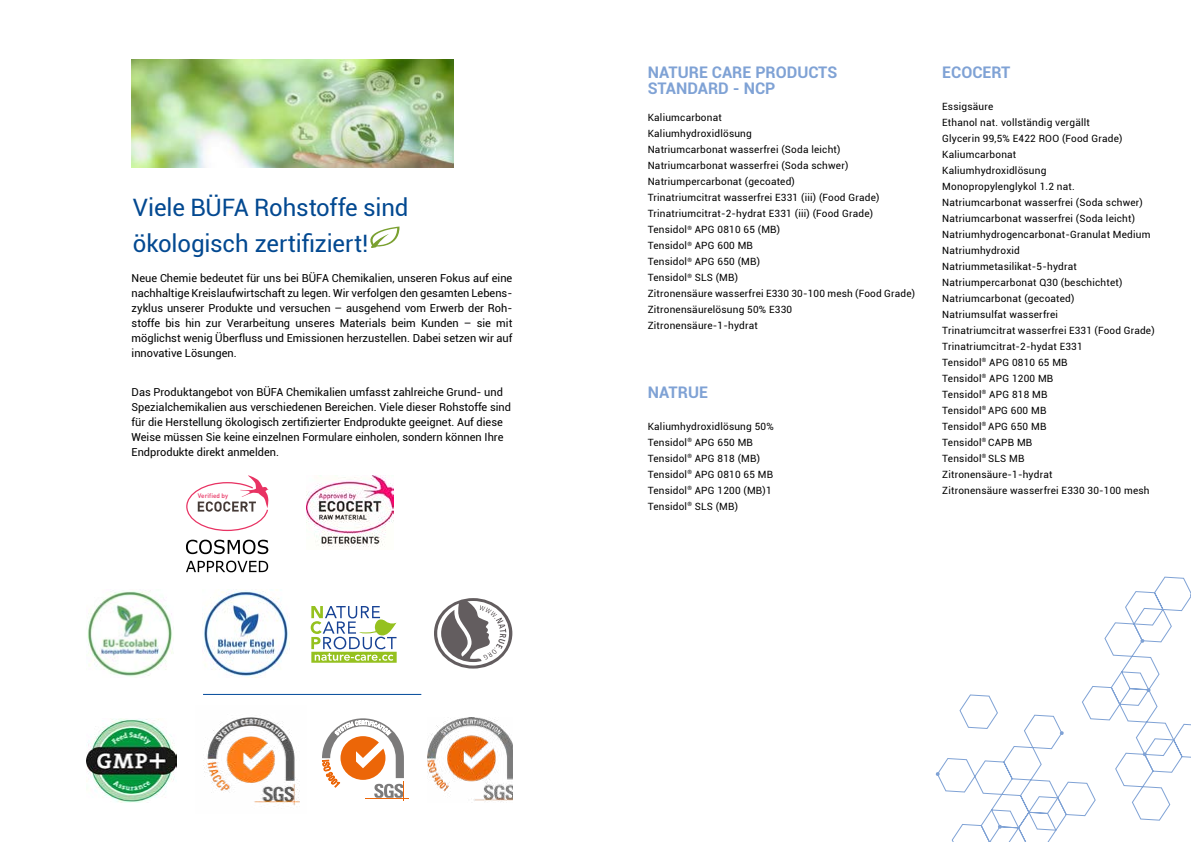
<style>
.page{position:relative;width:1191px;height:842px;background:#fff}
.page>*{position:absolute;margin:0;border:0;box-sizing:border-box;transform-origin:0 0}
.t1{font:24px/36px "Roboto";letter-spacing:-.005em;color:#034991}
.t2{font:700 16px/16px "Roboto";color:#7fa2d5}
.t3{font:11px/15px "Roboto";color:#000;text-align:justify}
.t4{font:10px/16px "Roboto";letter-spacing:.02em;color:#000}
.t5{font:500 6.4px "DIN";color:#e83363}
</style>
<div class="page">
<svg style="left:938px;top:576px;width:253px;height:266px"></svg>
<svg style="left:1140px;top:639px;width:4px;height:4px"></svg>
<svg style="left:1142px;top:752px;width:5px;height:4px"></svg>
<svg style="left:1059px;top:731px;width:5px;height:4px"></svg>
<svg style="left:997px;top:824px;width:5px;height:5px"></svg>
<svg style="left:935px;top:772px;width:5px;height:4px"></svg>
<svg style="left:1146px;top:688px;width:4px;height:4px"></svg>
<img style="left:132px;top:60px;width:321px;height:107px">
<svg style="left:370px;top:226px;width:30px;height:22px"></svg>
<svg style="left:311px;top:606px;width:86px;height:57px"></svg>
<svg style="left:186px;top:475px;width:83px;height:56px"></svg>
<svg style="left:186px;top:540px;width:82px;height:14px"></svg>
<svg style="left:186px;top:561px;width:82px;height:11px"></svg>
<img style="left:202px;top:591px;width:88px;height:86px">
<img style="left:87px;top:591px;width:86px;height:86px">
<svg style="left:434px;top:598px;width:78px;height:71px"></svg>
<img style="left:87px;top:718px;width:89px;height:84px">
<hr style="left:365px;top:798px;width:44px;height:1px;background:#ec6608">
<svg style="left:322px;top:718px;width:82px;height:83px"></svg>
<img style="left:427px;top:718px;width:85px;height:83px">
<img style="left:203px;top:717px;width:97px;height:89px">
<img style="left:306px;top:475px;width:88px;height:72px">
<hr style="left:203px;top:694px;width:218px;height:1px;background:#00489a">
<h1 class="t1" style="left:133px;top:189px;width:277px">Viele BÜFA Rohstoffe sind ökologisch zertifiziert!</h1>
<p class="t3" style="left:132px;top:270px;width:382px">Neue Chemie bedeutet für uns bei BÜFA Chemikalien, unseren Fokus auf eine nachhaltige Kreislaufwirtschaft zu legen. Wir verfolgen den gesamten Lebens&shy;zyklus unserer Produkte und versuchen – ausgehend vom Erwerb der Roh&shy;stoffe bis hin zur Verarbeitung unseres Materials beim Kunden – sie mit möglichst wenig Überfluss und Emissionen herzustellen. Dabei setzen wir auf innovative Lösungen.</p>
<p class="t3" style="left:132px;top:384px;width:381px;text-align:left">Das Produktangebot von BÜFA Chemikalien umfasst zahlreiche Grund- und Spezialchemikalien aus verschiedenen Bereichen. Viele dieser Rohstoffe sind für die Herstellung ökologisch zertifizierter Endprodukte geeignet. Auf diese Weise müssen Sie keine einzelnen Formulare einholen, sondern können Ihre Endprodukte direkt anmelden.</p>
<p class="t5" style="left:198px;top:491px;width:32px">Verified by</p>
<h2 class="t2" style="left:647px;top:64px;width:191px">NATURE CARE PRODUCTS<br>STANDARD - NCP</h2>
<p class="t4" style="left:647px;top:109px;width:269px">Kaliumcarbonat<br>Kaliumhydroxidlösung<br>Natriumcarbonat wasserfrei (Soda leicht)<br>Natriumcarbonat wasserfrei (Soda schwer)<br>Natriumpercarbonat (gecoated)<br>Trinatriumcitrat wasserfrei E331 (iii) (Food Grade)<br>Trinatriumcitrat-2-hydrat E331 (iii) (Food Grade)<br>Tensidol<sup>®</sup> APG 0810 65 (MB)<br>Tensidol<sup>®</sup> APG 600 MB<br>Tensidol<sup>®</sup> APG 650 (MB)<br>Tensidol<sup>®</sup> SLS (MB)<br>Zitronensäure wasserfrei E330 30-100 mesh (Food Grade)<br>Zitronensäurelösung 50% E330<br>Zitronensäure-1-hydrat</p>
<h2 class="t2" style="left:647px;top:383px;width:62px">NATRUE</h2>
<p class="t4" style="left:647px;top:418px;width:127px">Kaliumhydroxidlösung 50%<br>Tensidol<sup>®</sup> APG 650 MB<br>Tensidol<sup>®</sup> APG 818 (MB)<br>Tensidol<sup>®</sup> APG 0810 65 MB<br>Tensidol<sup>®</sup> APG 1200 (MB)1<br>Tensidol<sup>®</sup> SLS (MB)</p>
<h2 class="t2" style="left:942px;top:63px;width:70px">ECOCERT</h2>
<p class="t4" style="left:942px;top:98px;width:214px">Essigsäure<br>Ethanol nat. vollständig vergällt<br>Glycerin 99,5% E422 ROO (Food Grade)<br>Kaliumcarbonat<br>Kaliumhydroxidlösung<br>Monopropylenglykol 1.2 nat.<br>Natriumcarbonat wasserfrei (Soda schwer)<br>Natriumcarbonat wasserfrei (Soda leicht)<br>Natriumhydrogencarbonat-Granulat Medium<br>Natriumhydroxid<br>Natriummetasilikat-5-hydrat<br>Natriumpercarbonat Q30 (beschichtet)<br>Natriumcarbonat (gecoated)<br>Natriumsulfat wasserfrei<br>Trinatriumcitrat wasserfrei E331 (Food Grade)<br>Trinatriumcitrat-2-hydat E331<br>Tensidol<sup>®</sup> APG 0810 65 MB<br>Tensidol<sup>®</sup> APG 1200 MB<br>Tensidol<sup>®</sup> APG 818 MB<br>Tensidol<sup>®</sup> APG 600 MB<br>Tensidol<sup>®</sup> APG 650 MB<br>Tensidol<sup>®</sup> CAPB MB<br>Tensidol<sup>®</sup> SLS MB<br>Zitronensäure-1-hydrat<br>Zitronensäure wasserfrei E330 30-100 mesh</p>
</div>
